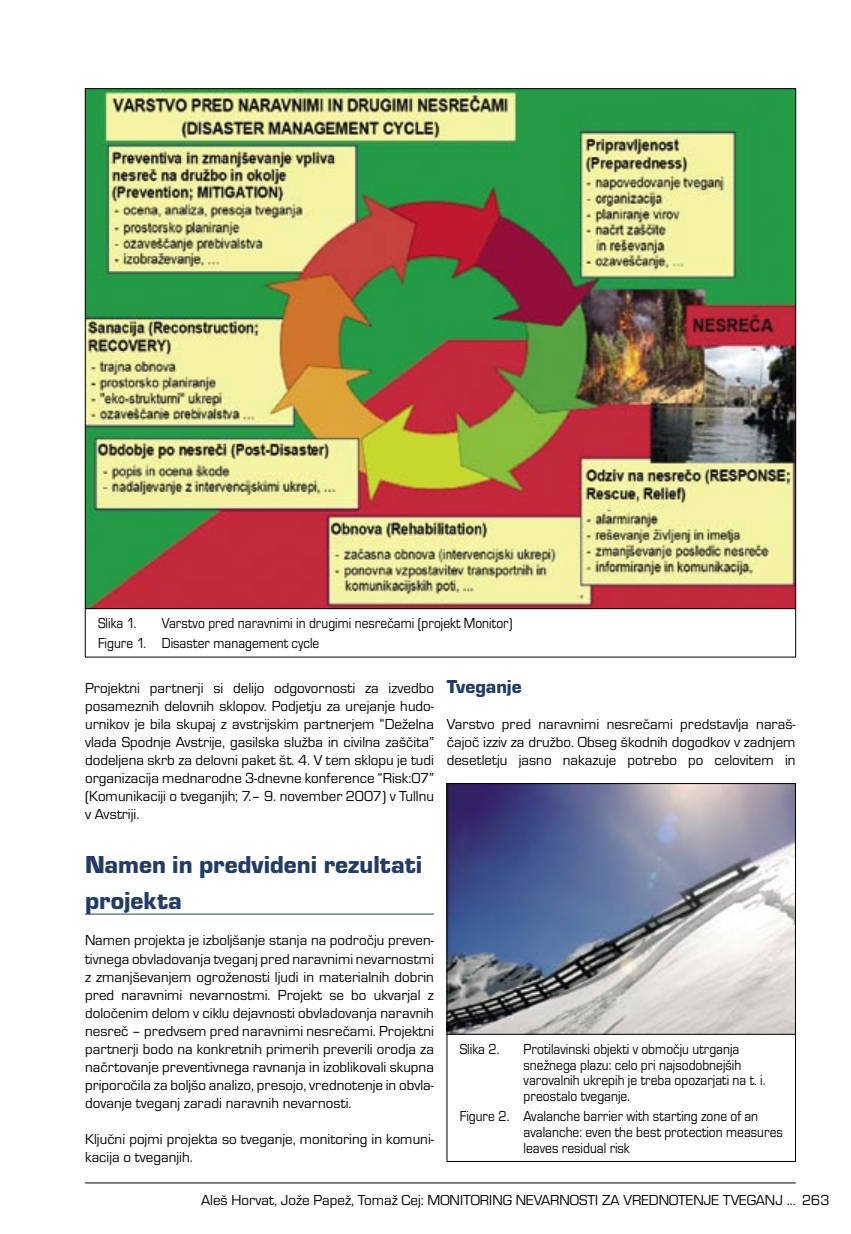
<style>
.page{position:relative;width:851px;height:1234px;background:#fff}
.page>*{position:absolute;margin:0;border:0;box-sizing:border-box;transform-origin:0 0}
.t1{font:25.5px/36px "Eurostile TEE Blac";color:#223c64}
.t2{font:19.5px "Eurostile TEE Blac";color:#223c64}
.t3{font:15px/18px "Eurostile TEE";color:#000;text-align:justify}
.t4{font:15px/15.8px "Eurostile TEE";color:#000;scale:.9 1}
</style>
<div class="page">
<hr style="left:85px;top:1182px;width:710px;height:1px;background:#000">
<img style="left:87px;top:90px;width:706px;height:518px">
<img style="left:448px;top:785px;width:345px;height:248px">
<hr style="left:85px;top:913px;width:349px;height:1px;background:#223c64">
<hr style="left:85px;top:608px;width:710px;height:1px;background:#000">
<div style="left:446px;top:783px;width:349px;height:378px;border:1px solid #000"></div>
<hr style="left:446px;top:1033px;width:349px;height:1px;background:#000">
<p class="t4" style="left:98px;top:615px;width:44px">Slika 1.</p>
<p class="t4" style="left:98px;top:613px;width:462px;line-height:20px;text-indent:64px">Varstvo pred naravnimi in drugimi nesrečami (projekt Monitor)<br>Figure 1. Disaster management cycle</p>
<p class="t3" style="left:85px;top:679px;width:350px">Projektni partnerji si delijo odgovornosti za izvedbo posameznih delovnih sklopov. Podjetju za urejanje hudo&shy;urnikov je bila skupaj z avstrijskim partnerjem “Deželna vlada Spodnje Avstrije, gasilska služba in civilna zaščita” dodeljena skrb za delovni paket št. 4. V tem sklopu je tudi organizacija mednarodne 3-dnevne konference “Risk:07” (Komunikaciji o tveganjih; 7.– 9. november 2007) v Tullnu v Avstriji.</p>
<h1 class="t1" style="left:85px;top:847px;width:338px">Namen in predvideni rezultati projekta</h1>
<p class="t3" style="left:85px;top:931px;width:350px">Namen projekta je izboljšanje stanja na področju preven&shy;tivnega obvladovanja tveganj pred naravnimi nevarnostmi z zmanjševanjem ogroženosti ljudi in materialnih dobrin pred naravnimi nevarnostmi. Projekt se bo ukvarjal z določenim delom v ciklu dejavnosti obvladovanja naravnih nesreč – predvsem pred naravnimi nesrečami. Projektni partnerji bodo na konkretnih primerih preverili orodja za načrtovanje preventivnega ravnanja in izoblikovali skupna priporočila za boljšo analizo, presojo, vrednotenje in obvla&shy;dovanje tveganj zaradi naravnih nevarnosti.</p>
<p class="t3" style="left:85px;top:1129px;width:350px">Ključni pojmi projekta so tveganje, monitoring in komuni&shy;kacija o tveganjih.</p>
<h2 class="t2" style="left:446px;top:676px;width:76px">Tveganje</h2>
<p class="t3" style="left:446px;top:715px;width:350px">Varstvo pred naravnimi nesrečami predstavlja naraš&shy;čajoč izziv za družbo. Obseg škodnih dogodkov v zadnjem desetletju jasno nakazuje potrebo po celovitem in</p>
<p class="t4" style="left:459px;top:1041px;width:46px">Slika 2.</p>
<p class="t4" style="left:523px;top:1041px;width:270px">Protilavinski objekti v območju utrganja snežnega plazu: celo pri najsodobnejših varovalnih ukrepih je treba opozarjati na t. i. preostalo tveganje.</p>
<p class="t4" style="left:523px;top:1108px;width:290px;text-indent:-64px">Figure 2. Avalanche barrier with starting zone of an avalanche: even the best protection measures leaves residual risk</p>
<p class="t3" style="left:201px;top:1190px;width:630px">Aleš Horvat, Jože Papež, Tomaž Cej: MONITORING NEVARNOSTI ZA VREDNOTENJE TVEGANJ ... 263</p>
</div>
